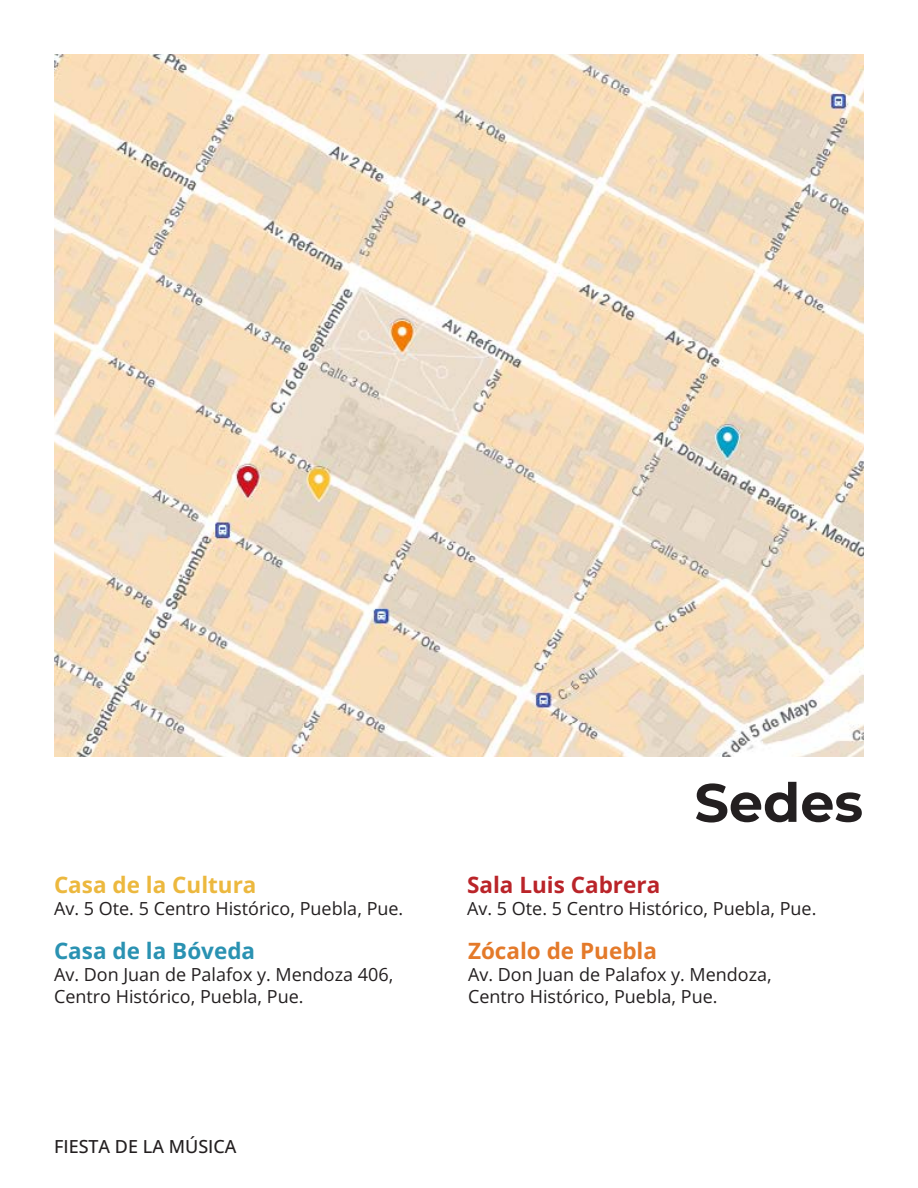
<style>
.page{position:relative;width:918px;height:1188px;background:#fff}
.page>*{position:absolute;margin:0;border:0;box-sizing:border-box;transform-origin:0 0}
.t1{font:700 54px "Montserrat";color:#231f20}
.t2{font:700 22.5px "Open Sans";color:#ecb83e}
.t3{font:700 22.5px "Open Sans";color:#ba2429}
.t4{font:700 22.5px "Open Sans";color:#2a92b2}
.t5{font:700 22.5px "Open Sans";color:#e47a2a}
.t6{font:18px "Open Sans";color:#231f20}
.t7{font:500 18px "Open Sans";color:#231f20}
</style>
<div class="page">
<img style="left:55px;top:54px;width:808px;height:703px">
<p class="t2" style="left:54px;top:870px;width:204px">Casa de la Cultura</p>
<p class="t6" style="left:54px;top:896px;width:351px">Av. 5 Ote. 5 Centro Histórico, Puebla, Pue.</p>
<p class="t4" style="left:54px;top:936px;width:203px">Casa de la Bóveda</p>
<p class="t6" style="left:54px;top:962px;width:341px">Av. Don Juan de Palafox y. Mendoza 406,</p>
<p class="t6" style="left:54px;top:984px;width:251px">Centro Histórico, Puebla, Pue.</p>
<p class="t7" style="left:54px;top:1134px;width:184px">FIESTA DE LA MÚSICA</p>
<p class="t1" style="left:694px;top:767px;width:170px">Sedes</p>
<p class="t3" style="left:467px;top:870px;width:195px">Sala Luis Cabrera</p>
<p class="t6" style="left:467px;top:896px;width:351px">Av. 5 Ote. 5 Centro Histórico, Puebla, Pue.</p>
<p class="t5" style="left:468px;top:936px;width:191px">Zócalo de Puebla</p>
<p class="t6" style="left:468px;top:962px;width:305px">Av. Don Juan de Palafox y. Mendoza,</p>
<p class="t6" style="left:468px;top:984px;width:251px">Centro Histórico, Puebla, Pue.</p>
</div>
